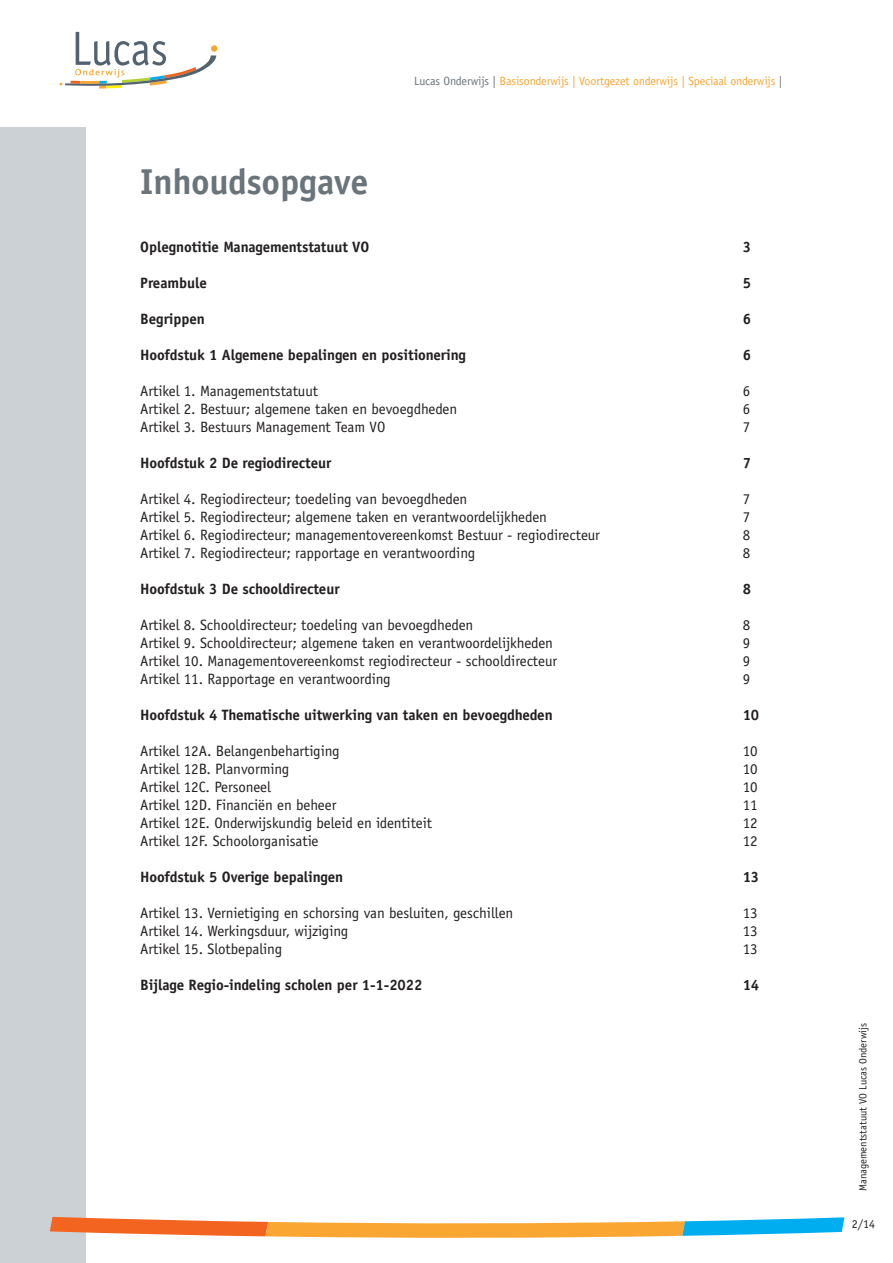
<style>
.page{position:relative;width:893px;height:1263px;background:#fff}
.page>*{position:absolute;margin:0;border:0;box-sizing:border-box;transform-origin:0 0}
.t1{font:700 36px "Officina Sans LT";letter-spacing:-.005em;color:#6a747b}
.t2{font:15px "Officina Sans LT";letter-spacing:-.005em;color:#231f20}
.t3{font:700 15px "Officina Sans LT";letter-spacing:-.005em;color:#231f20}
.t4{font:12px "Officina Sans LT";letter-spacing:-.01em;color:#faa633}
.t5{font:12px "Officina Sans LT";color:#231f20}
.t6{font:10.5px "Officina Sans LT";color:#231f20}
.s1{color:#6a747b}
</style>
<div class="page">
<div style="left:0;top:128px;width:85px;height:1135px;background:#ccd1d5"></div>
<div style="left:211px;top:45px;width:6px;height:7px;background:#faa633;border-radius:50%"></div>
<svg style="left:60px;top:32px;width:156px;height:57px"></svg>
<svg style="left:50px;top:1217px;width:794px;height:21px"></svg>
<p class="t4" style="left:414px;top:77px;width:370px"><span class="s1">Lucas Onderwijs |</span> Basisonderwijs | Voortgezet onderwijs | Speciaal onderwijs <span class="s1">|</span></p>
<p class="t1" style="left:140px;top:168px;width:230px">Inhoudsopgave</p>
<p class="t3" style="left:140px;top:241px;width:231px">Oplegnotitie Managementstatuut VO</p>
<p class="t3" style="left:743px;top:241px;width:10px">3</p>
<p class="t3" style="left:140px;top:277px;width:68px">Preambule</p>
<p class="t3" style="left:743px;top:277px;width:10px">5</p>
<p class="t3" style="left:140px;top:313px;width:66px">Begrippen</p>
<p class="t3" style="left:743px;top:313px;width:10px">6</p>
<p class="t3" style="left:140px;top:349px;width:327px">Hoofdstuk 1 Algemene bepalingen en positionering</p>
<p class="t3" style="left:743px;top:349px;width:10px">6</p>
<p class="t2" style="left:140px;top:385px;width:179px">Artikel 1. Managementstatuut</p>
<p class="t2" style="left:743px;top:385px;width:9px">6</p>
<p class="t2" style="left:140px;top:403px;width:318px">Artikel 2. Bestuur; algemene taken en bevoegdheden</p>
<p class="t2" style="left:743px;top:403px;width:9px">6</p>
<p class="t2" style="left:140px;top:421px;width:247px">Artikel 3. Bestuurs Management Team VO</p>
<p class="t2" style="left:743px;top:421px;width:9px">7</p>
<p class="t3" style="left:140px;top:457px;width:193px">Hoofdstuk 2 De regiodirecteur</p>
<p class="t3" style="left:743px;top:457px;width:10px">7</p>
<p class="t2" style="left:140px;top:493px;width:329px">Artikel 4. Regiodirecteur; toedeling van bevoegdheden</p>
<p class="t2" style="left:743px;top:493px;width:9px">7</p>
<p class="t2" style="left:140px;top:511px;width:408px">Artikel 5. Regiodirecteur; algemene taken en verantwoordelijkheden</p>
<p class="t2" style="left:743px;top:511px;width:9px">7</p>
<p class="t2" style="left:140px;top:529px;width:461px">Artikel 6. Regiodirecteur; managementovereenkomst Bestuur - regiodirecteur</p>
<p class="t2" style="left:743px;top:529px;width:9px">8</p>
<p class="t2" style="left:140px;top:547px;width:336px">Artikel 7. Regiodirecteur; rapportage en verantwoording</p>
<p class="t2" style="left:743px;top:547px;width:9px">8</p>
<p class="t3" style="left:140px;top:583px;width:201px">Hoofdstuk 3 De schooldirecteur</p>
<p class="t3" style="left:743px;top:583px;width:10px">8</p>
<p class="t2" style="left:140px;top:619px;width:335px">Artikel 8. Schooldirecteur; toedeling van bevoegdheden</p>
<p class="t2" style="left:743px;top:619px;width:9px">8</p>
<p class="t2" style="left:140px;top:637px;width:414px">Artikel 9. Schooldirecteur; algemene taken en verantwoordelijkheden</p>
<p class="t2" style="left:743px;top:637px;width:9px">9</p>
<p class="t2" style="left:140px;top:655px;width:418px">Artikel 10. Managementovereenkomst regiodirecteur - schooldirecteur</p>
<p class="t2" style="left:743px;top:655px;width:9px">9</p>
<p class="t2" style="left:140px;top:673px;width:252px">Artikel 11. Rapportage en verantwoording</p>
<p class="t2" style="left:743px;top:673px;width:9px">9</p>
<p class="t3" style="left:140px;top:709px;width:414px">Hoofdstuk 4 Thematische uitwerking van taken en bevoegdheden</p>
<p class="t3" style="left:743px;top:709px;width:18px">10</p>
<p class="t2" style="left:140px;top:745px;width:201px">Artikel 12A. Belangenbehartiging</p>
<p class="t2" style="left:743px;top:745px;width:16px">10</p>
<p class="t2" style="left:140px;top:763px;width:151px">Artikel 12B. Planvorming</p>
<p class="t2" style="left:743px;top:763px;width:16px">10</p>
<p class="t2" style="left:140px;top:781px;width:132px">Artikel 12C. Personeel</p>
<p class="t2" style="left:743px;top:781px;width:16px">10</p>
<p class="t2" style="left:140px;top:799px;width:198px">Artikel 12D. Financiën en beheer</p>
<p class="t2" style="left:743px;top:799px;width:16px">11</p>
<p class="t2" style="left:140px;top:817px;width:293px">Artikel 12E. Onderwijskundig beleid en identiteit</p>
<p class="t2" style="left:743px;top:817px;width:16px">12</p>
<p class="t2" style="left:140px;top:835px;width:180px">Artikel 12F. Schoolorganisatie</p>
<p class="t2" style="left:743px;top:835px;width:16px">12</p>
<p class="t3" style="left:140px;top:871px;width:204px">Hoofdstuk 5 Overige bepalingen</p>
<p class="t3" style="left:743px;top:871px;width:18px">13</p>
<p class="t2" style="left:140px;top:907px;width:374px">Artikel 13. Vernietiging en schorsing van besluiten, geschillen</p>
<p class="t2" style="left:743px;top:907px;width:16px">13</p>
<p class="t2" style="left:140px;top:925px;width:210px">Artikel 14. Werkingsduur, wijziging</p>
<p class="t2" style="left:743px;top:925px;width:16px">13</p>
<p class="t2" style="left:140px;top:943px;width:143px">Artikel 15. Slotbepaling</p>
<p class="t2" style="left:743px;top:943px;width:16px">13</p>
<p class="t3" style="left:140px;top:979px;width:284px">Bijlage Regio-indeling scholen per 1-1-2022</p>
<p class="t3" style="left:743px;top:979px;width:18px">14</p>
<p class="t6" style="left:859px;top:1191px;width:169px;rotate:-90deg">Managementstatuut VO Lucas Onderwijs</p>
<p class="t5" style="left:852px;top:1219px;width:25px">2/14</p>
</div>
